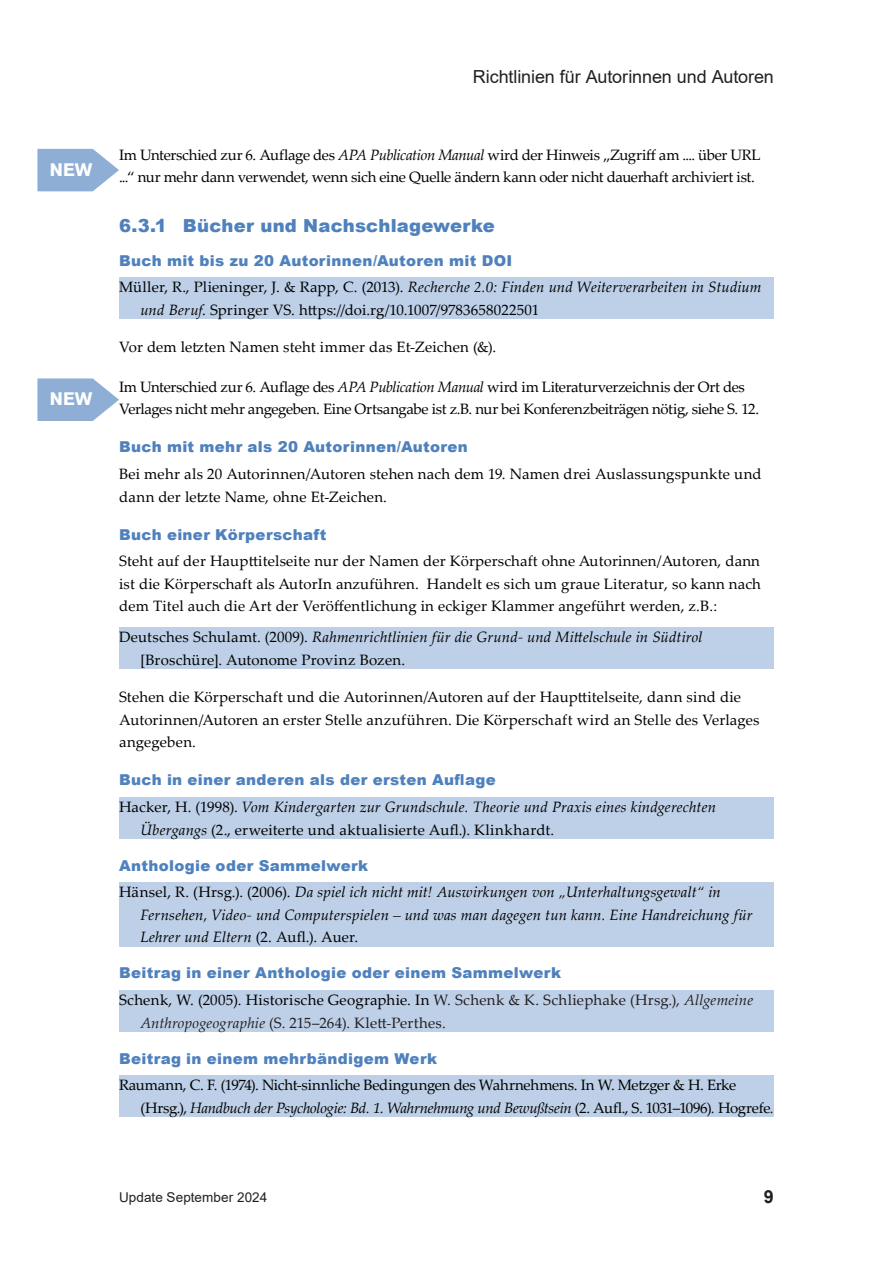
<style>
.page{position:relative;width:893px;height:1263px;background:#fff}
.page>*{position:absolute;margin:0;border:0;box-sizing:border-box;transform-origin:0 0}
.t1{font:18px "Arial";letter-spacing:-.005em;color:#231f20}
.t2{font:900 18px "Arial";letter-spacing:.015em;color:#4f81bd}
.t3{font:700 18px "Akzidenz Grotesk Pro";letter-spacing:.005em;color:#fff}
.t4{font:700 18px "Arial";color:#231f20}
.t5{font:15px/22.5px "Palatino Linotype";color:#000}
.t6{font:15px/22.5px "Palatino Linotype";letter-spacing:-.025em;color:#000}
.t7{font:italic 15px/22.5px "Palatino Linotype";letter-spacing:.01em;color:#000}
.t8{font:900 15px "Arial";letter-spacing:.02em;color:#4f81bd}
.t9{font:15px/22.5px "Palatino Linotype";letter-spacing:.02em;color:#231f20}
.t10{font:13.5px "Arial";letter-spacing:.005em;color:#231f20}
.s1{font-style:italic}
.s2{font-style:normal}
.s3{color:#000}
</style>
<div class="page">
<div style="left:119px;top:277px;width:655px;height:42px;background:#bed0e7"></div>
<div style="left:119px;top:627px;width:655px;height:42px;background:#bed0e7"></div>
<div style="left:119px;top:797px;width:655px;height:42px;background:#bed0e7"></div>
<div style="left:119px;top:882px;width:655px;height:65px;background:#bed0e7"></div>
<div style="left:119px;top:990px;width:655px;height:42px;background:#bed0e7"></div>
<div style="left:119px;top:1075px;width:655px;height:42px;background:#bed0e7"></div>
<svg style="left:37px;top:378px;width:82px;height:43px"></svg>
<svg style="left:37px;top:149px;width:82px;height:42px"></svg>
<p class="t3" style="left:50px;top:158px;width:44px">NEW</p>
<p class="t3" style="left:50px;top:387px;width:44px">NEW</p>
<p class="t1" style="left:473px;top:65px;width:303px">Richtlinien für Autorinnen und Autoren</p>
<p class="t6" style="left:119px;top:143px;width:643px">Im Unterschied zur 6. Auflage des <span class="s1">APA Publication Manual</span> wird der Hinweis „Zugriff am .... über URL ...“ nur mehr dann verwendet, wenn sich eine Quelle ändern kann oder nicht dauerhaft archiviert ist.</p>
<p class="t2" style="left:119px;top:212px;width:377px">6.3.1 Bücher und Nachschlagewerke</p>
<p class="t8" style="left:119px;top:249px;width:395px">Buch mit bis zu 20 Autorinnen/Autoren mit DOI</p>
<p class="t5" style="left:140px;top:275px;width:623px;text-indent:-21px">Müller, R., Plieninger, J. &amp; Rapp, C. (2013). <span class="s1">Recherche 2.0: Finden und Weiterverarbeiten in Studium und Beruf</span>. Springer VS. https://doi.rg/10.1007/9783658022501</p>
<p class="t5" style="left:119px;top:335px;width:379px">Vor dem letzten Namen steht immer das Et-Zeichen (&amp;).</p>
<p class="t6" style="left:119px;top:375px;width:642px">Im Unterschied zur 6. Auflage des <span class="s1">APA Publication Manual</span> wird im Literaturverzeichnis der Ort des<br>Verlages nicht mehr angegeben. Eine Ortsangabe ist z.B. nur bei Konferenzbeiträgen nötig, siehe S. 12.</p>
<p class="t8" style="left:119px;top:436px;width:350px">Buch mit mehr als 20 Autorinnen/Autoren</p>
<p class="t5" style="left:119px;top:462px;width:644px">Bei mehr als 20 Autorinnen/Autoren stehen nach dem 19. Namen drei Auslassungspunkte und dann der letzte Name, ohne Et-Zeichen.</p>
<p class="t8" style="left:119px;top:523px;width:209px">Buch einer Körperschaft</p>
<p class="t5" style="left:119px;top:549px;width:643px;text-align:justify">Steht auf der Haupttitelseite nur der Namen der Körperschaft ohne Autorinnen/Autoren, dann ist die Körperschaft als AutorIn anzuführen. Handelt es sich um graue Literatur, so kann nach dem Titel auch die Art der Veröffentlichung in eckiger Klammer angeführt werden, z.B.:</p>
<p class="t5" style="left:140px;top:625px;width:564px;text-indent:-21px">Deutsches Schulamt. (2009). <span class="s1">Rahmenrichtlinien für die Grund- und Mittelschule in Südtirol </span>[Broschüre]. Autonome Provinz Bozen.</p>
<p class="t5" style="left:119px;top:685px;width:642px">Stehen die Körperschaft und die Autorinnen/Autoren auf der Haupttitelseite, dann sind die<br>Autorinnen/Autoren an erster Stelle anzuführen. Die Körperschaft wird an Stelle des Verlages angegeben.</p>
<p class="t8" style="left:119px;top:769px;width:378px">Buch in einer anderen als der ersten Auflage</p>
<p class="t7" style="left:140px;top:795px;width:577px;text-indent:-21px"><span class="s2">Hacker, H. (1998).</span> Vom Kindergarten zur Grundschule. Theorie und Praxis eines kindgerechten<br>Übergangs <span class="s2">(2., erweiterte und aktualisierte Aufl.). Klinkhardt.</span></p>
<p class="t8" style="left:119px;top:854px;width:251px">Anthologie oder Sammelwerk</p>
<p class="t7" style="left:140px;top:880px;width:614px;text-indent:-21px"><span class="s2">Hänsel, R. (Hrsg.). (2006).</span> Da spiel ich nicht mit! Auswirkungen von „Unterhaltungsgewalt“ in<br>Fernsehen, Video- und Computerspielen – und was man dagegen tun kann. Eine Handreichung für<br>Lehrer und Eltern <span class="s2">(2. Aufl.). Auer.</span></p>
<p class="t8" style="left:119px;top:962px;width:444px">Beitrag in einer Anthologie oder einem Sammelwerk</p>
<p class="t9" style="left:140px;top:988px;width:614px;text-indent:-21px"><span class="s3">Schenk, W. (2005). Historische Geographie. In</span> W. Schenk &amp; K. Schliephake (Hrsg.), <span class="s1">Allgemeine<br>Anthropogeographie</span> (S. 215–264). Klett-Perthes.</p>
<p class="t8" style="left:119px;top:1047px;width:320px">Beitrag in einem mehrbändigem Werk</p>
<p class="t5" style="left:140px;top:1073px;width:635px;text-indent:-21px">Raumann, C. F. (1974). Nicht-sinnliche Bedingungen des Wahrnehmens. In W. Metzger &amp; H. Erke (Hrsg.), <span class="s1">Handbuch der Psychologie: Bd. 1. Wahrnehmung und Bewußtsein</span> (2. Aufl., S. 1031–1096)<span class="s1">.</span> Hogrefe<span class="s1">.</span></p>
<p class="t10" style="left:119px;top:1187px;width:150px">Update September 2024</p>
<p class="t4" style="left:764px;top:1184px;width:12px">9</p>
</div>
